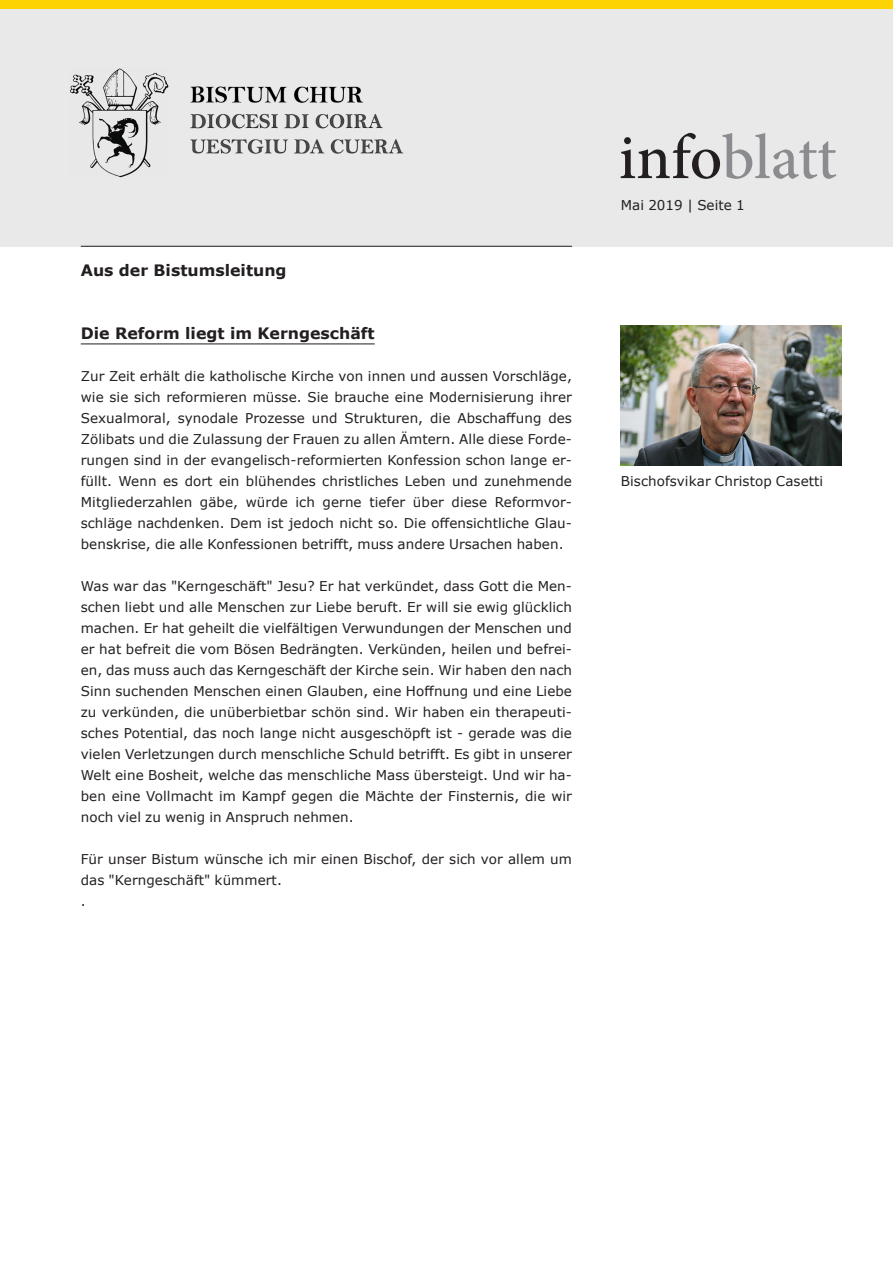
<style>
.page{position:relative;width:893px;height:1263px;background:#fff}
.page>*{position:absolute;margin:0;border:0;box-sizing:border-box;transform-origin:0 0}
.t1{font:500 63.6px "Minion Pro";letter-spacing:-.005em;color:#8a8c8f}
._2__Titel_mit_Unters{font:700 15.75px "Verdana";color:#231f20}
._1_Rubriken-Titel_mi{font:700 15.75px "Verdana";color:#231f20}
._5__Grundschrift_Blo{font:13.5px/21px "Verdana";letter-spacing:.005em;color:#231f20;text-align:justify}
._6__Grundschrift_Fla{font:13.5px "Verdana";letter-spacing:.005em;color:#231f20}
._8__Ausgabedatum_Pag{font:13.5px "Verdana";letter-spacing:.005em;color:#231f20}
.s1{color:#231f20}
</style>
<div class="page">
<div style="left:0;top:9px;width:893px;height:238px;background:#e9e9e9"></div>
<hr style="left:81px;top:246px;width:491px;height:1px;background:#231f20">
<hr style="left:81px;top:344px;width:294px;height:1px;background:#231f20">
<div style="left:0;top:0;width:893px;height:9px;background:#fed304"></div>
<img style="left:621px;top:326px;width:221px;height:139px">
<p class="_1_Rubriken-Titel_mi" style="left:81px;top:259px;width:207px">Aus der Bistumsleitung</p>
<p class="_2__Titel_mit_Unters" style="left:81px;top:322px;width:295px">Die Reform liegt im Kerngeschäft</p>
<p class="_5__Grundschrift_Blo" style="left:81px;top:366px;width:493px">Zur Zeit erhält die katholische Kirche von innen und aussen Vorschläge, wie sie sich reformieren müsse. Sie brauche eine Modernisierung ihrer Sexualmoral, synodale Prozesse und Strukturen, die Abschaffung des Zölibats und die Zulassung der Frauen zu allen Ämtern. Alle diese Forde&shy;rungen sind in der evangelisch-reformierten Konfession schon lange er&shy;füllt. Wenn es dort ein blühendes christliches Leben und zunehmende Mitgliederzahlen gäbe, würde ich gerne tiefer über diese Reformvor&shy;schläge nachdenken. Dem ist jedoch nicht so. Die offensichtliche Glau&shy;benskrise, die alle Konfessionen betrifft, muss andere Ursachen haben.</p>
<p class="_5__Grundschrift_Blo" style="left:81px;top:576px;width:493px">Was war das "Kerngeschäft" Jesu? Er hat verkündet, dass Gott die Men&shy;schen liebt und alle Menschen zur Liebe beruft. Er will sie ewig glücklich machen. Er hat geheilt die vielfältigen Verwundungen der Menschen und er hat befreit die vom Bösen Bedrängten. Verkünden, heilen und befrei&shy;en, das muss auch das Kerngeschäft der Kirche sein. Wir haben den nach Sinn suchenden Menschen einen Glauben, eine Hoffnung und eine Liebe zu verkünden, die unüberbietbar schön sind. Wir haben ein therapeuti&shy;sches Potential, das noch lange nicht ausgeschöpft ist - gerade was die vielen Verletzungen durch menschliche Schuld betrifft. Es gibt in unserer Welt eine Bosheit, welche das menschliche Mass übersteigt. Und wir ha&shy;ben eine Vollmacht im Kampf gegen die Mächte der Finsternis, die wir noch viel zu wenig in Anspruch nehmen.</p>
<p class="_5__Grundschrift_Blo" style="left:81px;top:849px;width:493px">Für unser Bistum wünsche ich mir einen Bischof, der sich vor allem um das "Kerngeschäft" kümmert.</p>
<p class="_5__Grundschrift_Blo" style="left:81px;top:891px;width:6px">.</p>
<p class="t1" style="left:619px;top:115px;width:220px"><span class="s1">info</span>blatt</p>
<p class="_8__Ausgabedatum_Pag" style="left:621px;top:196px;width:125px">Mai 2019 | Seite 1</p>
<p class="_6__Grundschrift_Fla" style="left:621px;top:472px;width:204px">Bischofsvikar Christop Casetti</p>
</div>
